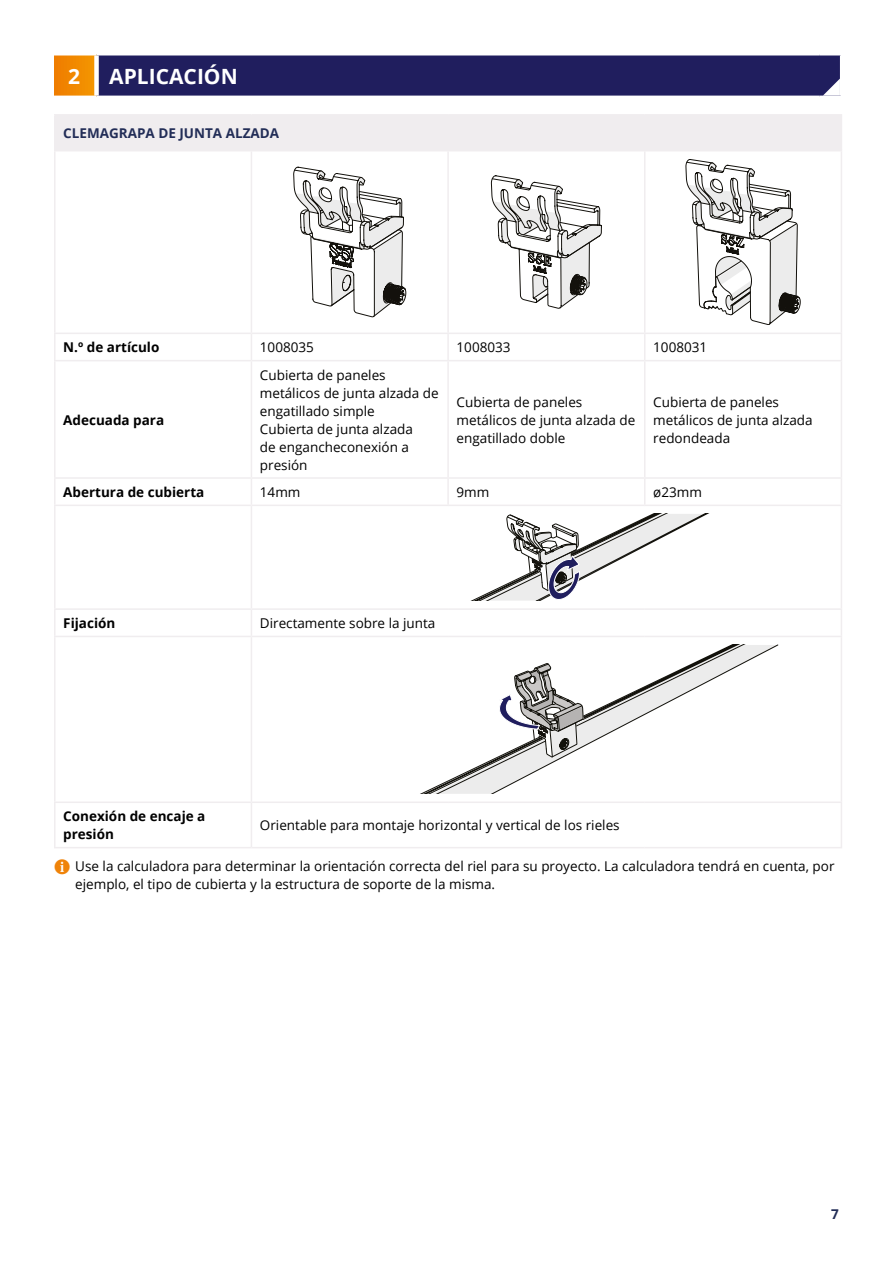
<style>
.page{position:relative;width:893px;height:1263px;background:#fff}
.page>*{position:absolute;margin:0;border:0;box-sizing:border-box;transform-origin:0 0}
.Heading_1{font:700 21px "Open Sans";color:#fff}
.Chapter_1_continue{font:700 21px "Open Sans";color:#fff}
.body_2{font:13.5px/18px "Open Sans";color:#000}
.body_3{font:700 13.5px/18px "Open Sans";color:#000}
.body_3_VarA{font:700 13.5px "Open Sans";color:#222d57}
.s1{color:#ef8309}
</style>
<div class="page">
<div style="left:54px;top:55px;width:43px;height:41px;background:#f18900"></div>
<hr style="left:54px;top:54px;width:43px;height:2px;background:#fff">
<div style="left:94px;top:56px;width:5px;height:40px;background:#fff"></div>
<svg style="left:97px;top:55px;width:744px;height:42px;background:#2b2a66"></svg>
<div style="left:55px;top:115px;width:786px;height:36px;background:#f0edef"></div>
<hr style="left:54px;top:114px;width:197px;height:2px;background:#f0edef">
<hr style="left:54px;top:116px;width:2px;height:34px;background:#f0edef">
<hr style="left:251px;top:114px;width:197px;height:2px;background:#f0edef">
<hr style="left:448px;top:114px;width:197px;height:2px;background:#f0edef">
<hr style="left:645px;top:114px;width:197px;height:2px;background:#f0edef">
<hr style="left:841px;top:116px;width:1px;height:34px;background:#f0edef">
<hr style="left:54px;top:150px;width:197px;height:1px;background:#f0edef">
<hr style="left:54px;top:151px;width:2px;height:182px;background:#f0edef">
<hr style="left:251px;top:151px;width:1px;height:182px;background:#f0edef">
<hr style="left:447px;top:151px;width:2px;height:182px;background:#f0edef">
<hr style="left:645px;top:150px;width:197px;height:1px;background:#f0edef">
<hr style="left:644px;top:151px;width:1px;height:182px;background:#f0edef">
<hr style="left:841px;top:151px;width:1px;height:182px;background:#f0edef">
<hr style="left:54px;top:333px;width:197px;height:1px;background:#f0edef">
<hr style="left:54px;top:334px;width:2px;height:26px;background:#f0edef">
<hr style="left:251px;top:333px;width:197px;height:1px;background:#f0edef">
<svg style="left:251px;top:334px;width:1px;height:26px"></svg>
<hr style="left:448px;top:333px;width:197px;height:1px;background:#f0edef">
<hr style="left:447px;top:334px;width:2px;height:26px;background:#f0edef">
<hr style="left:645px;top:333px;width:197px;height:1px;background:#f0edef">
<svg style="left:644px;top:334px;width:1px;height:26px"></svg>
<svg style="left:841px;top:334px;width:1px;height:26px"></svg>
<hr style="left:54px;top:360px;width:197px;height:1px;background:#f0edef">
<hr style="left:54px;top:361px;width:2px;height:116px;background:#f0edef">
<hr style="left:251px;top:360px;width:197px;height:1px;background:#f0edef">
<hr style="left:251px;top:361px;width:1px;height:116px;background:#f0edef">
<hr style="left:448px;top:360px;width:197px;height:1px;background:#f0edef">
<hr style="left:447px;top:361px;width:2px;height:116px;background:#f0edef">
<hr style="left:645px;top:360px;width:197px;height:1px;background:#f0edef">
<hr style="left:644px;top:361px;width:1px;height:116px;background:#f0edef">
<hr style="left:841px;top:361px;width:1px;height:116px;background:#f0edef">
<hr style="left:54px;top:477px;width:197px;height:2px;background:#f0edef">
<hr style="left:54px;top:479px;width:2px;height:26px;background:#f0edef">
<hr style="left:251px;top:477px;width:197px;height:2px;background:#f0edef">
<svg style="left:251px;top:479px;width:1px;height:26px"></svg>
<hr style="left:448px;top:477px;width:197px;height:2px;background:#f0edef">
<hr style="left:447px;top:479px;width:2px;height:26px;background:#f0edef">
<hr style="left:645px;top:477px;width:197px;height:2px;background:#f0edef">
<svg style="left:644px;top:479px;width:1px;height:26px"></svg>
<svg style="left:841px;top:479px;width:1px;height:26px"></svg>
<hr style="left:54px;top:505px;width:197px;height:1px;background:#f0edef">
<hr style="left:54px;top:506px;width:2px;height:102px;background:#f0edef">
<hr style="left:251px;top:505px;width:197px;height:1px;background:#f0edef">
<hr style="left:251px;top:506px;width:1px;height:102px;background:#f0edef">
<hr style="left:448px;top:505px;width:197px;height:1px;background:#f0edef">
<hr style="left:645px;top:505px;width:197px;height:1px;background:#f0edef">
<hr style="left:841px;top:506px;width:1px;height:102px;background:#f0edef">
<hr style="left:54px;top:608px;width:197px;height:2px;background:#f0edef">
<hr style="left:54px;top:610px;width:2px;height:26px;background:#f0edef">
<hr style="left:251px;top:608px;width:197px;height:2px;background:#f0edef">
<svg style="left:251px;top:610px;width:1px;height:26px"></svg>
<hr style="left:448px;top:608px;width:197px;height:2px;background:#f0edef">
<hr style="left:645px;top:608px;width:197px;height:2px;background:#f0edef">
<svg style="left:841px;top:610px;width:1px;height:26px"></svg>
<hr style="left:54px;top:636px;width:197px;height:1px;background:#f0edef">
<hr style="left:54px;top:637px;width:2px;height:164px;background:#f0edef">
<hr style="left:251px;top:636px;width:197px;height:1px;background:#f0edef">
<hr style="left:251px;top:637px;width:1px;height:164px;background:#f0edef">
<hr style="left:448px;top:636px;width:197px;height:1px;background:#f0edef">
<hr style="left:645px;top:636px;width:197px;height:1px;background:#f0edef">
<hr style="left:841px;top:637px;width:1px;height:164px;background:#f0edef">
<hr style="left:54px;top:801px;width:197px;height:2px;background:#f0edef">
<hr style="left:54px;top:803px;width:2px;height:44px;background:#f0edef">
<hr style="left:251px;top:801px;width:197px;height:2px;background:#f0edef">
<hr style="left:251px;top:803px;width:1px;height:44px;background:#f0edef">
<hr style="left:448px;top:801px;width:197px;height:2px;background:#f0edef">
<hr style="left:645px;top:801px;width:197px;height:2px;background:#f0edef">
<hr style="left:841px;top:803px;width:1px;height:44px;background:#f0edef">
<hr style="left:54px;top:847px;width:197px;height:1px;background:#f0edef">
<hr style="left:251px;top:847px;width:197px;height:1px;background:#f0edef">
<hr style="left:448px;top:847px;width:197px;height:1px;background:#f0edef">
<hr style="left:645px;top:847px;width:197px;height:1px;background:#f0edef">
<svg style="left:293px;top:167px;width:113px;height:150px"></svg>
<svg style="left:491px;top:175px;width:111px;height:134px"></svg>
<svg style="left:686px;top:159px;width:114px;height:166px"></svg>
<svg style="left:470px;top:514px;width:238px;height:87px"></svg>
<svg style="left:420px;top:645px;width:358px;height:149px"></svg>
<svg style="left:499px;top:663px;width:85px;height:94px"></svg>
<p class="Chapter_1_continue" style="left:68px;top:61px;width:13px">2</p>
<p class="Heading_1" style="left:109px;top:61px;width:130px">APLICACIÓN</p>
<p class="body_3_VarA" style="left:63px;top:123px;width:217px">CLEMAGRAPA DE JUNTA ALZADA</p>
<p class="body_3" style="left:63px;top:338px;width:98px">N.º de artículo</p>
<p class="body_2" style="left:260px;top:338px;width:56px">1008035</p>
<p class="body_2" style="left:457px;top:338px;width:56px">1008033</p>
<p class="body_2" style="left:653px;top:338px;width:56px">1008031</p>
<p class="body_3" style="left:63px;top:410px;width:102px">Adecuada para</p>
<p class="body_2" style="left:260px;top:365px;width:180px">Cubierta de paneles metálicos de junta alzada de engatillado simple</p>
<p class="body_2" style="left:260px;top:419px;width:155px">Cubierta de junta alzada de engancheconexión a presión</p>
<p class="body_2" style="left:457px;top:392px;width:180px">Cubierta de paneles metálicos de junta alzada de engatillado doble</p>
<p class="body_2" style="left:653px;top:392px;width:161px">Cubierta de paneles metálicos de junta alzada redondeada</p>
<p class="body_3" style="left:63px;top:483px;width:143px">Abertura de cubierta</p>
<p class="body_2" style="left:260px;top:483px;width:42px">14mm</p>
<p class="body_2" style="left:457px;top:483px;width:34px">9mm</p>
<p class="body_2" style="left:653px;top:483px;width:50px">ø23mm</p>
<p class="body_3" style="left:63px;top:614px;width:54px">Fijación</p>
<p class="body_2" style="left:260px;top:614px;width:177px">Directamente sobre la junta</p>
<p class="body_3" style="left:63px;top:807px;width:144px">Conexión de encaje a presión</p>
<p class="body_2" style="left:260px;top:816px;width:361px">Orientable para montaje horizontal y vertical de los rieles</p>
<p class="body_2" style="left:75px;top:856px;width:761px;text-indent:-21px"><span class="s1">✔</span> Use la calculadora para determinar la orientación correcta del riel para su proyecto. La calculadora tendrá en cuenta, por ejemplo, el tipo de cubierta y la estructura de soporte de la misma.</p>
<p class="body_3_VarA" style="left:831px;top:1205px;width:9px">7</p>
</div>
